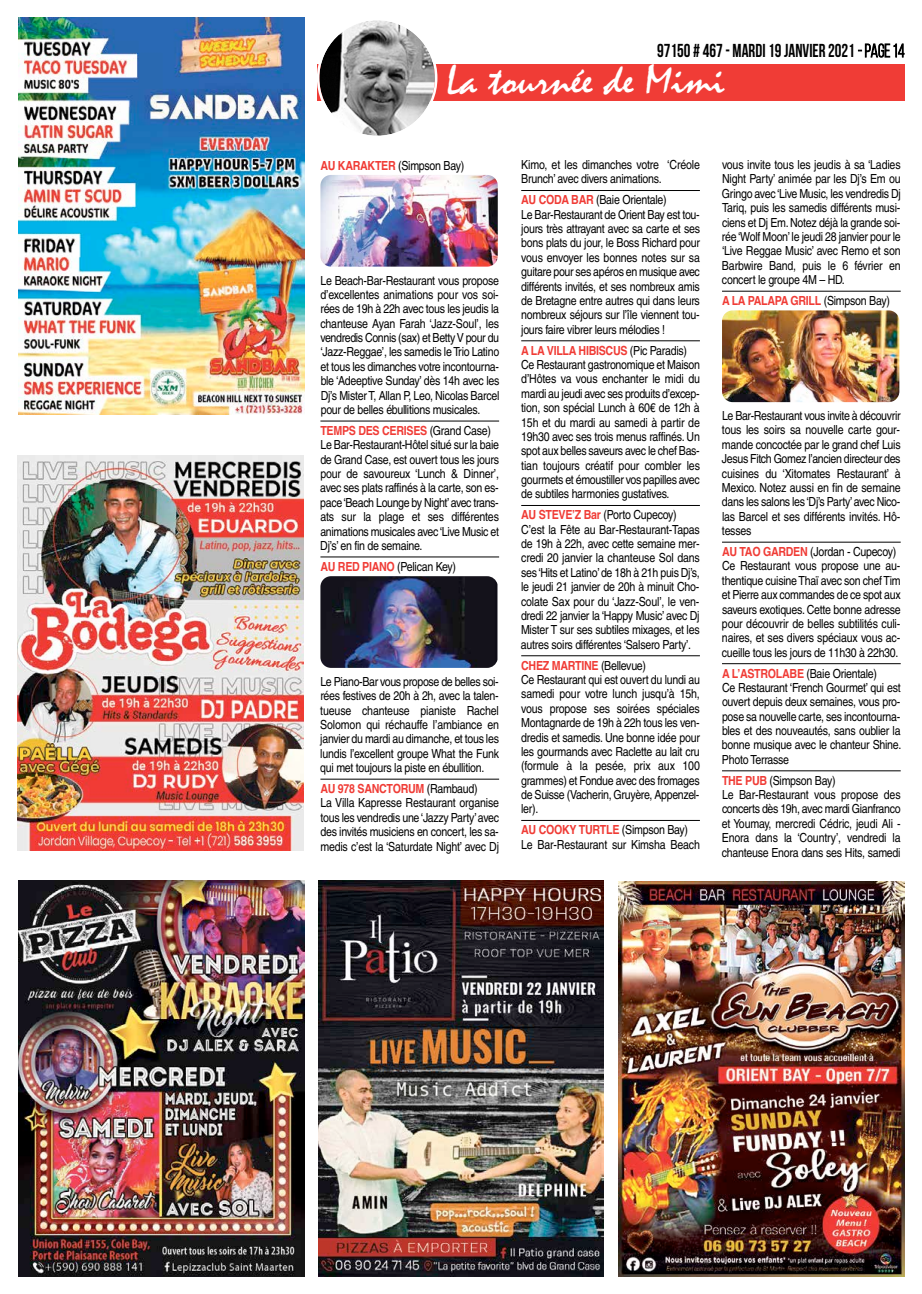
<style>
.page{position:relative;width:922px;height:1294px;background:#fff}
.page>*{position:absolute;margin:0;border:0;box-sizing:border-box;transform-origin:0 0}
.t1{font:42.25px "Mistral";color:#fff;scale:1.07 1}
.t2{font:700 18.75px "Bebas Neue";color:#000;scale:.9 1}
.t3{font:12.5px/14.4px "Helvetica";letter-spacing:-.025em;color:#000;scale:.85 1}
.t4{font:700 12.5px "Helvetica";letter-spacing:-.025em;color:#f03c36;scale:.85 1}
.s1{font-weight:400}
.s2{font-weight:700;color:#f03c36}
.s3{font-weight:400;color:#000}
</style>
<div class="page">
<hr style="left:320px;top:421px;width:179px;height:1px;background:#000">
<hr style="left:320px;top:556px;width:179px;height:1px;background:#000">
<hr style="left:320px;top:778px;width:179px;height:1px;background:#000">
<hr style="left:521px;top:190px;width:178px;height:1px;background:#000">
<hr style="left:521px;top:340px;width:178px;height:1px;background:#000">
<hr style="left:521px;top:505px;width:178px;height:1px;background:#000">
<hr style="left:521px;top:655px;width:178px;height:1px;background:#000">
<hr style="left:521px;top:820px;width:178px;height:1px;background:#000">
<hr style="left:721px;top:291px;width:179px;height:1px;background:#000">
<hr style="left:721px;top:542px;width:179px;height:1px;background:#000">
<hr style="left:721px;top:663px;width:179px;height:1px;background:#000">
<hr style="left:721px;top:770px;width:179px;height:1px;background:#000">
<img style="left:320px;top:175px;width:177px;height:91px">
<img style="left:320px;top:576px;width:177px;height:92px">
<img style="left:722px;top:310px;width:177px;height:92px">
<div style="left:317px;top:64px;width:587px;height:36px;background:#f03c36"></div>
<svg style="left:317px;top:20px;width:120px;height:116px"></svg>
<svg style="left:858px;top:43px;width:46px;height:15px"></svg>
<img style="left:18px;top:455px;width:285px;height:395px">
<img style="left:19px;top:18px;width:285px;height:397px">
<img style="left:19px;top:880px;width:285px;height:396px">
<img style="left:318px;top:880px;width:285px;height:396px">
<img style="left:618px;top:881px;width:286px;height:395px">
<h2 class="t2" style="left:657px;top:41px;width:276px">97150 # 467 - MARDI19JANVIER 2021 <span class="s1">-page14</span></h2>
<h1 class="t1" style="left:446px;top:57px;width:262px">La tournée de Mimi</h1>
<p class="t3" style="left:320px;top:158px;width:171px"><span class="s2">AU KARAKTER</span> (Simpson Bay)</p>
<p class="t3" style="left:320px;top:273px;width:212px;text-align:justify">Le Beach-Bar-Restaurant vous propose d’excellentes animations pour vos soi&shy;rées de 19h à 22h avec tous les jeudis la chanteuse Ayan Farah ‘Jazz-Soul’, les vendredis Connis (sax) et Betty V pour du ‘Jazz-Reggae’, les samedis le Trio Latino et tous les dimanches votre incontourna&shy;ble ‘Adeeptive Sunday’ dès 14h avec les Dj’s Mister T, Allan P, Leo, Nicolas Barcel pour de belles ébullitions musicales.</p>
<p class="t3" style="left:320px;top:423px;width:212px"><span class="s2">TEMPS DES CERISES</span> (Grand Case)<br>Le Bar-Restaurant-Hôtel situé sur la baie de Grand Case, est ouvert tous les jours pour de savoureux ‘Lunch &amp; Dinner’, avec ses plats raffinés à la carte, son es&shy;pace‘Beach Lounge by Night’avec trans&shy;ats sur la plage et ses différentes animations musicales avec‘Live Music et Dj’s’ en fin de semaine.</p>
<p class="t3" style="left:320px;top:559px;width:161px"><span class="s2">AU RED PIANO</span> (Pelican Key)</p>
<p class="t3" style="left:320px;top:674px;width:212px;text-align:justify">Le Piano-Bar vous propose de belles soi&shy;rées festives de 20h à 2h, avec la talen&shy;tueuse chanteuse pianiste Rachel Solomon qui réchauffe l’ambiance en janvier du mardi au dimanche, et tous les lundis l’excellent groupe What the Funk qui met toujours la piste en ébullition.</p>
<p class="t3" style="left:320px;top:781px;width:212px"><span class="s2">AU 978 SANCTORUM</span> (Rambaud)<br>La Villa Kapresse Restaurant organise tous les vendredis une‘Jazzy Party’avec des invités musiciens en concert, les sa&shy;medis c’est la ‘Saturdate Night’ avec Dj</p>
<p class="t3" style="left:521px;top:157px;width:212px">Kimo, et les dimanches votre ‘Créole<br>Brunch’ avec divers animations.</p>
<p class="t3" style="left:521px;top:193px;width:212px"><span class="s2">AU CODA BAR</span> (Baie Orientale)<br>Le Bar-Restaurant de Orient Bay est tou&shy;jours très attrayant avec sa carte et ses bons plats du jour, le Boss Richard pour vous envoyer les bonnes notes sur sa guitare pour ses apéros en musique avec différents invités, et ses nombreux amis de Bretagne entre autres qui dans leurs nombreux séjours sur l’île viennent tou&shy;jours faire vibrer leurs mélodies !</p>
<p class="t3" style="left:521px;top:343px;width:212px"><span class="s2">A LA VILLA HIBISCUS</span> (Pic Paradis)<br>Ce Restaurant gastronomique et Maison d’Hôtes va vous enchanter le midi du mardi au jeudi avec ses produits d’excep&shy;tion, son spécial Lunch à 60€ de 12h à 15h et du mardi au samedi à partir de 19h30 avec ses trois menus raffinés. Un spot aux belles saveurs avec le chef Bas&shy;tian toujours créatif pour combler les gourmets et émoustiller vos papilles avec de subtiles harmonies gustatives.</p>
<p class="t3" style="left:521px;top:507px;width:212px"><span class="s2">AU STEVE’Z Bar</span> (Porto Cupecoy)<br>C’est la Fête au Bar-Restaurant-Tapas de 19h à 22h, avec cette semaine mer&shy;credi 20 janvier la chanteuse Sol dans ses‘Hits et Latino’de 18h à 21h puis Dj’s, le jeudi 21 janvier de 20h à minuit Cho&shy;colate Sax pour du ‘Jazz-Soul’, le ven&shy;dredi 22 janvier la ‘Happy Music’ avec Dj Mister T sur ses subtiles mixages, et les autres soirs différentes ‘Salsero Party’.</p>
<p class="t3" style="left:521px;top:658px;width:212px"><span class="s2">CHEZ MARTINE</span> (Bellevue)<br>Ce Restaurant qui est ouvert du lundi au samedi pour votre lunch jusqu’à 15h, vous propose ses soirées spéciales Montagnarde de 19h à 22h tous les ven&shy;dredis et samedis. Une bonne idée pour les gourmands avec Raclette au lait cru (formule à la pesée, prix aux 100 grammes) et Fondue avec des fromages de Suisse (Vacherin, Gruyère, Appenzel&shy;ler).</p>
<p class="t3" style="left:521px;top:822px;width:212px"><span class="s2">AU COOKY TURTLE</span> (Simpson Bay)<br>Le Bar-Restaurant sur Kimsha Beach</p>
<p class="t3" style="left:721px;top:157px;width:212px;text-align:justify">vous invite tous les jeudis à sa ‘Ladies Night Party’ animée par les Dj’s Em ou Gringo avec‘Live Music, les vendredis Dj Tariq, puis les samedis différents musi&shy;ciens et Dj Em. Notez déjà la grande soi&shy;rée ‘Wolf Moon’ le jeudi 28 janvier pour le ‘Live Reggae Music’ avec Remo et son Barbwire Band, puis le 6 février en concert le groupe 4M – HD.</p>
<p class="t4" style="left:721px;top:290px;width:199px">A LA PALAPA GRILL <span class="s3">(Simpson Bay)</span></p>
<p class="t3" style="left:721px;top:408px;width:212px;text-align:justify">Le Bar-Restaurant vous invite à découvrir tous les soirs sa nouvelle carte gour&shy;mande concoctée par le grand chef Luis Jesus Fitch Gomez l’ancien directeur des cuisines du ‘Xitomates Restaurant’ à Mexico. Notez aussi en fin de semaine dans les salons les‘Dj’s Party’avec Nico&shy;las Barcel et ses différents invités. Hô&shy;tesses</p>
<p class="t3" style="left:721px;top:544px;width:212px"><span class="s2">AU TAO GARDEN</span> (Jordan - Cupecoy)<br>Ce Restaurant vous propose une au&shy;thentique cuisine Thaï avec son chef Tim et Pierre aux commandes de ce spot aux saveurs exotiques. Cette bonne adresse pour découvrir de belles subtilités culi&shy;naires, et ses divers spéciaux vous ac&shy;cueille tous les jours de 11h30 à 22h30.</p>
<p class="t3" style="left:721px;top:666px;width:212px"><span class="s2">A L’ASTROLABE</span> (Baie Orientale)<br>Ce Restaurant ‘French Gourmet’ qui est ouvert depuis deux semaines, vous pro&shy;pose sa nouvelle carte, ses incontourna&shy;bles et des nouveautés, sans oublier la bonne musique avec le chanteur Shine.<br>Photo Terrasse</p>
<p class="t3" style="left:721px;top:773px;width:212px"><span class="s2">THE PUB</span> (Simpson Bay)<br>Le Bar-Restaurant vous propose des concerts dès 19h, avec mardi Gianfranco et Youmay, mercredi Cédric, jeudi Ali - Enora dans la ‘Country’, vendredi la chanteuse Enora dans ses Hits, samedi</p>
</div>
